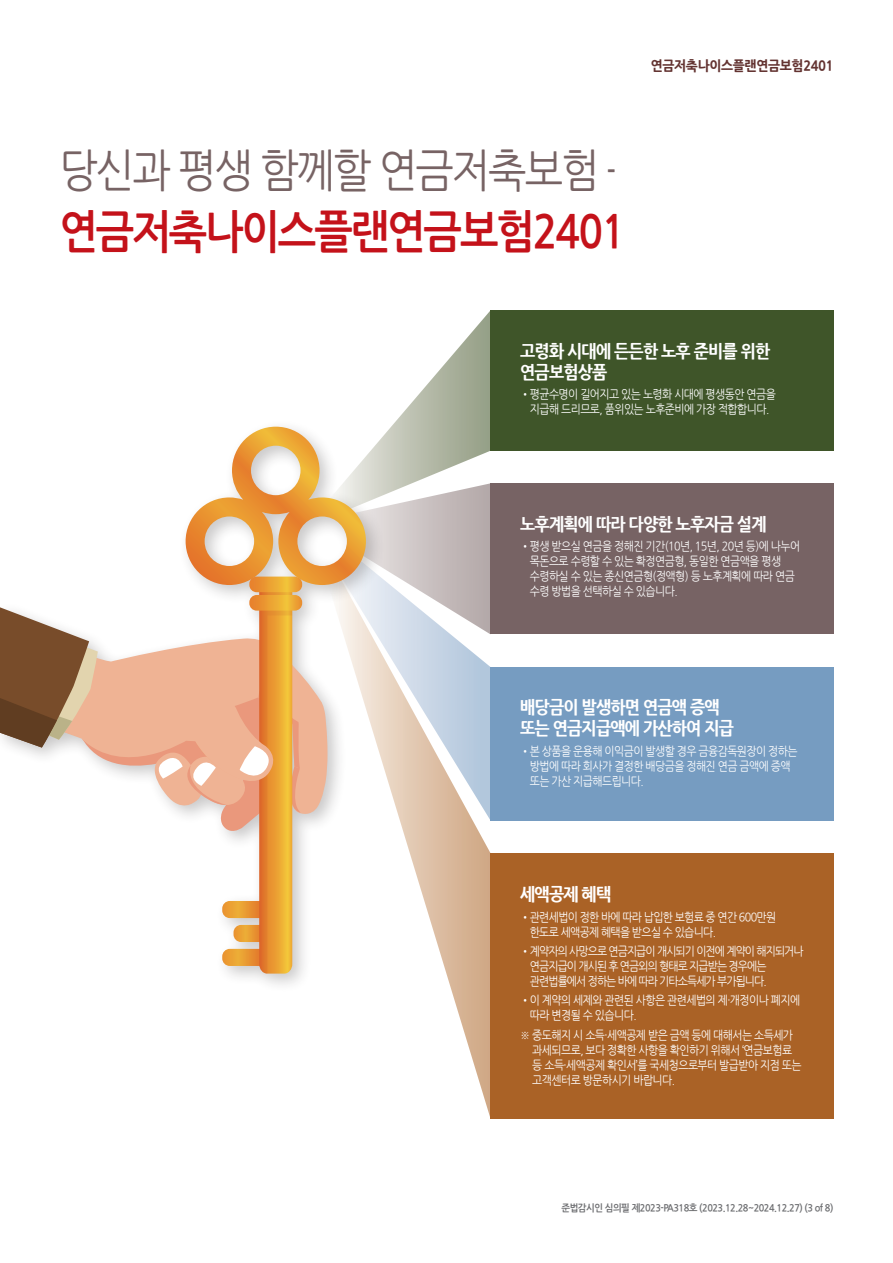
<style>
.page{position:relative;width:893px;height:1263px;background:#fff}
.page>*{position:absolute;margin:0;border:0;box-sizing:border-box;transform-origin:0 0}
.t1{font:45.45px "Nanum Gothic OTF Bold";letter-spacing:-.05em;color:#c4121a;scale:.9 1}
.t2{font:45.45px "Nanum Gothic OTF";letter-spacing:-.05em;color:#776364;scale:.9 1}
.혜택_제목{font:800 18px/21px "Nanum Gothic";letter-spacing:-.05em;color:#fff;scale:.9 1}
.N상단_상품명_연금_변액{font:700 13.5px "Nanum Gothic OTF Extra";letter-spacing:-.025em;color:#633331;scale:.95 1}
.혜텍_본문{font:12px/15px "Nanum Gothic";letter-spacing:-.05em;color:#fff;scale:.9 1}
.혜텍_본문-2{font:12px/15px "Nanum Gothic";letter-spacing:-.08em;color:#fff;scale:.9 1}
.N페이지_승인번호{font:9.75px "Nanum Gothic OTF Bold";letter-spacing:-.05em;color:#6c6d70;scale:.95 1}
.s1{font-family:"Nanum Gothic OTF Bold";font-size:27.3px}
</style>
<div class="page">
<svg style="left:446px;top:973px;width:44px;height:144px"></svg>
<div style="left:490px;top:310px;width:343px;height:141px;background:#3f5529"></div>
<div style="left:490px;top:483px;width:343px;height:151px;background:#776364"></div>
<div style="left:490px;top:667px;width:343px;height:153px;background:#769cc1"></div>
<div style="left:490px;top:853px;width:343px;height:265px;background:#aa6226"></div>
<div style="left:0;top:419px;width:386px;height:575px;background:#231f20;opacity:.25"></div>
<svg style="left:0;top:311px;width:490px;height:662px"></svg>
<p class="t2" style="left:60px;top:143px;width:620px">당신과 평생 함께할 연금저축보험 <span class="s1">-</span></p>
<p class="t1" style="left:60px;top:208px;width:631px">연금저축나이스플랜연금보험2401</p>
<p class="N상단_상품명_연금_변액" style="left:651px;top:58px;width:194px">연금저축나이스플랜연금보험2401</p>
<p class="혜택_제목" style="left:520px;top:340px;width:279px">고령화 시대에 든든한 노후 준비를 위한 연금보험상품</p>
<p class="혜텍_본문" style="left:520px;top:387px;width:286px;text-align:center">•평균수명이 길어지고 있는 노령화 시대에 평생동안 연금을 지급해 드리므로, 품위있는 노후준비에 가장 적합합니다.</p>
<p class="혜택_제목" style="left:520px;top:513px;width:275px">노후계획에 따라 다양한 노후자금 설계</p>
<p class="혜텍_본문" style="left:530px;top:539px;width:302px;text-indent:-10px">•평생 받으실 연금을 정해진 기간(10년, 15년, 20년 등)에 나누어 목돈으로 수령할 수 있는 확정연금형, 동일한 연금액을 평생 수령하실 수 있는 종신연금형(정액형) 등 노후계획에 따라 연금 수령 방법을 선택하실 수 있습니다.</p>
<p class="혜택_제목" style="left:520px;top:697px;width:239px">배당금이 발생하면 연금액 증액 또는 연금지급액에 가산하여 지급</p>
<p class="혜텍_본문" style="left:530px;top:743px;width:299px;text-indent:-10px">•본 상품을 운용해 이익금이 발생할 경우 금융감독원장이 정하는 방법에 따라 회사가 결정한 배당금을 정해진 연금 금액에 증액 또는 가산 지급해드립니다.</p>
<p class="혜택_제목" style="left:520px;top:884px;width:103px">세액공제 혜택</p>
<p class="혜텍_본문" style="left:530px;top:910px;width:275px;text-indent:-10px">•관련세법이 정한 바에 따라 납입한 보험료 중 연간 600만원 한도로 세액공제 혜택을 받으실 수 있습니다.</p>
<p class="혜텍_본문-2" style="left:530px;top:944px;width:306px;text-indent:-10px">•계약자의 사망으로 연금지급이 개시되기 이전에 계약이 해지되거나 연금지급이 개시된 후 연금외의 형태로 지급받는 경우에는 관련법률에서 정하는 바에 따라 기타소득세가 부가됩니다.</p>
<p class="혜텍_본문" style="left:530px;top:993px;width:302px;text-indent:-10px">•이 계약의 세제와 관련된 사항은 관련세법의 제·개정이나 폐지에 따라 변경될 수 있습니다.</p>
<p class="혜텍_본문" style="left:532px;top:1027px;width:301px;text-indent:-12px">※ 중도해지 시 소득·세액공제 받은 금액 등에 대해서는 소득세가 과세되므로, 보다 정확한 사항을 확인하기 위해서 ‘연금보험료 등 소득·세액공제 확인서’를 국세청으로부터 발급받아 지점 또는 고객센터로 방문하시기 바랍니다.</p>
<p class="N페이지_승인번호" style="left:561px;top:1203px;width:288px">준법감시인 심의필 제2023-PA318호 (2023.12.28~2024.12.27) (3 of 8)</p>
</div>
